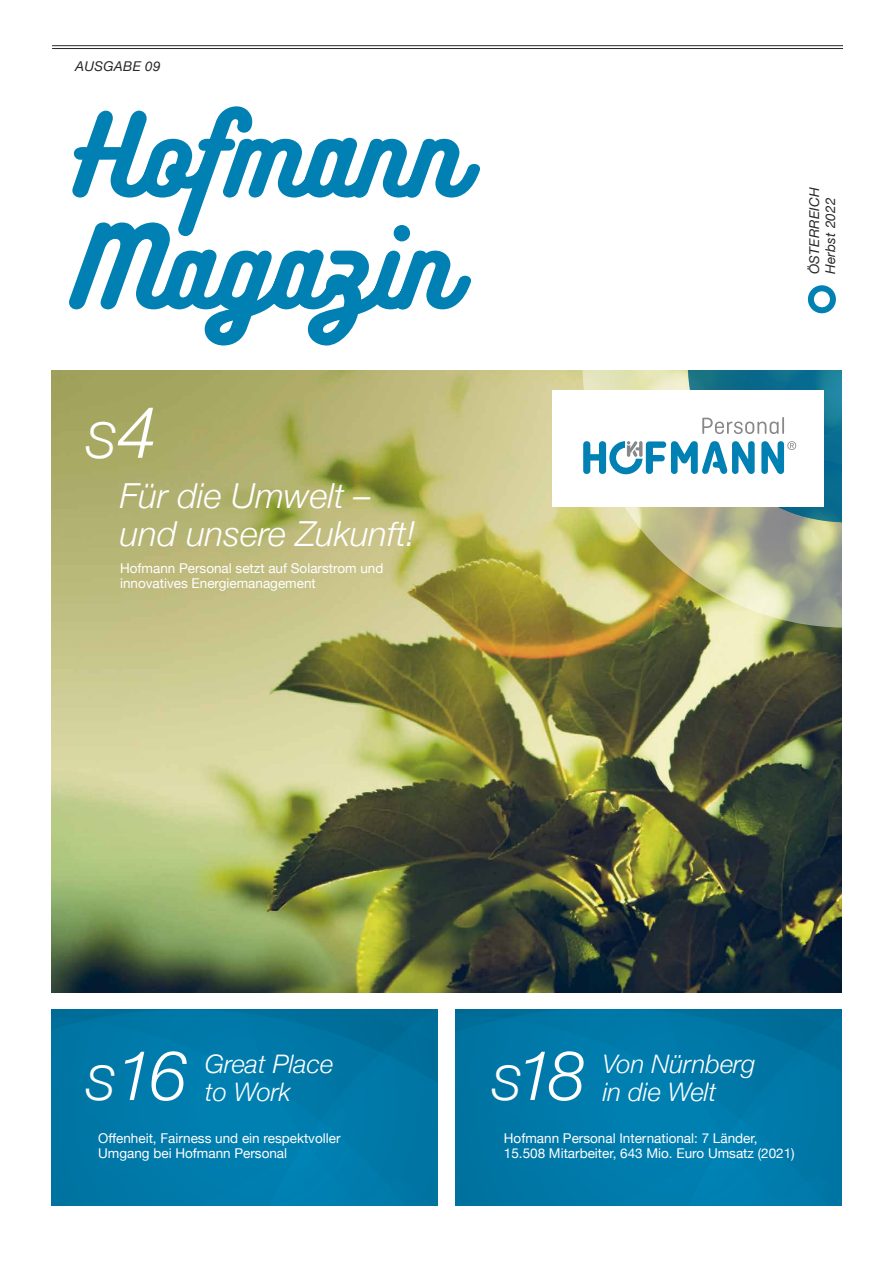
<style>
.page{position:relative;width:893px;height:1263px;background:#fff}
.page>*{position:absolute;margin:0;border:0;box-sizing:border-box;transform-origin:0 0}
.t1{font:italic 300 69px "Helvetica Neue";color:#fff}
.t2{font:italic 300 49.5px "Helvetica Neue";color:#fff}
.t3{font:italic 300 34.5px/37.5px "Helvetica Neue";color:#fff}
.t4{font:italic 300 25.5px "Helvetica Neue";color:#fff}
.t5{font:13.5px/15px "Helvetica Neue";color:#fff}
.t6{font:italic 13.5px/16.2px "Helvetica Neue";letter-spacing:.02em;color:#282829}
.s1{font-size:71.55px}
.s2{font-size:47.7px}
</style>
<div class="page">
<hr style="left:52px;top:45px;width:791px;height:1px;background:#282829">
<hr style="left:52px;top:48px;width:791px;height:1px;background:#282829">
<img style="left:51px;top:371px;width:791px;height:621px">
<svg style="left:582px;top:371px;width:260px;height:257px;background:#bcba83"></svg>
<img style="left:688px;top:371px;width:154px;height:151px">
<svg style="left:69px;top:236px;width:402px;height:109px"></svg>
<svg style="left:72px;top:106px;width:408px;height:130px"></svg>
<img style="left:51px;top:1010px;width:387px;height:195px">
<img style="left:455px;top:1010px;width:387px;height:195px">
<div style="left:808px;top:285px;width:28px;height:28px;border:6px solid #0080b3;border-radius:50%"></div>
<div style="left:552px;top:390px;width:272px;height:116px;background:#fff"></div>
<svg style="left:761px;top:441px;width:35px;height:33px"></svg>
<svg style="left:583px;top:441px;width:172px;height:33px"></svg>
<svg style="left:702px;top:417px;width:82px;height:17px"></svg>
<p class="t6" style="left:75px;top:59px;width:87px">AUSGABE 09</p>
<h2 class="t2" style="left:85px;top:401px;width:73px">S<span class="s1">4</span></h2>
<h3 class="t3" style="left:120px;top:475px;width:297px">Für die Umwelt – und unsere Zukunft!</h3>
<p class="t5" style="left:120px;top:562px;width:265px">Hofmann Personal setzt auf Solarstrom und innovatives Energiemanagement</p>
<p class="t6" style="left:807px;top:274px;width:89px;rotate:-90deg">ÖSTERREICH<br>Herbst 2022</p>
<h1 class="t1" style="left:85px;top:1021px;width:103px"><span class="s2">S</span>16</h1>
<h3 class="t4" style="left:205px;top:1043px;width:130px">Great Place</h3>
<h3 class="t4" style="left:205px;top:1071px;width:87px">to Work</h3>
<h1 class="t1" style="left:491px;top:1021px;width:96px"><span class="s2">S</span>18</h1>
<h3 class="t4" style="left:603px;top:1043px;width:154px">Von Nürnberg</h3>
<h3 class="t4" style="left:603px;top:1071px;width:115px">in die Welt</h3>
<p class="t5" style="left:98px;top:1131px;width:244px">Offenheit, Fairness und ein respektvoller<br>Umgang bei Hofmann Personal</p>
<p class="t5" style="left:504px;top:1131px;width:292px">Hofmann Personal International: 7 Länder,<br>15.508 Mitarbeiter, 643 Mio. Euro Umsatz (2021)</p>
</div>
